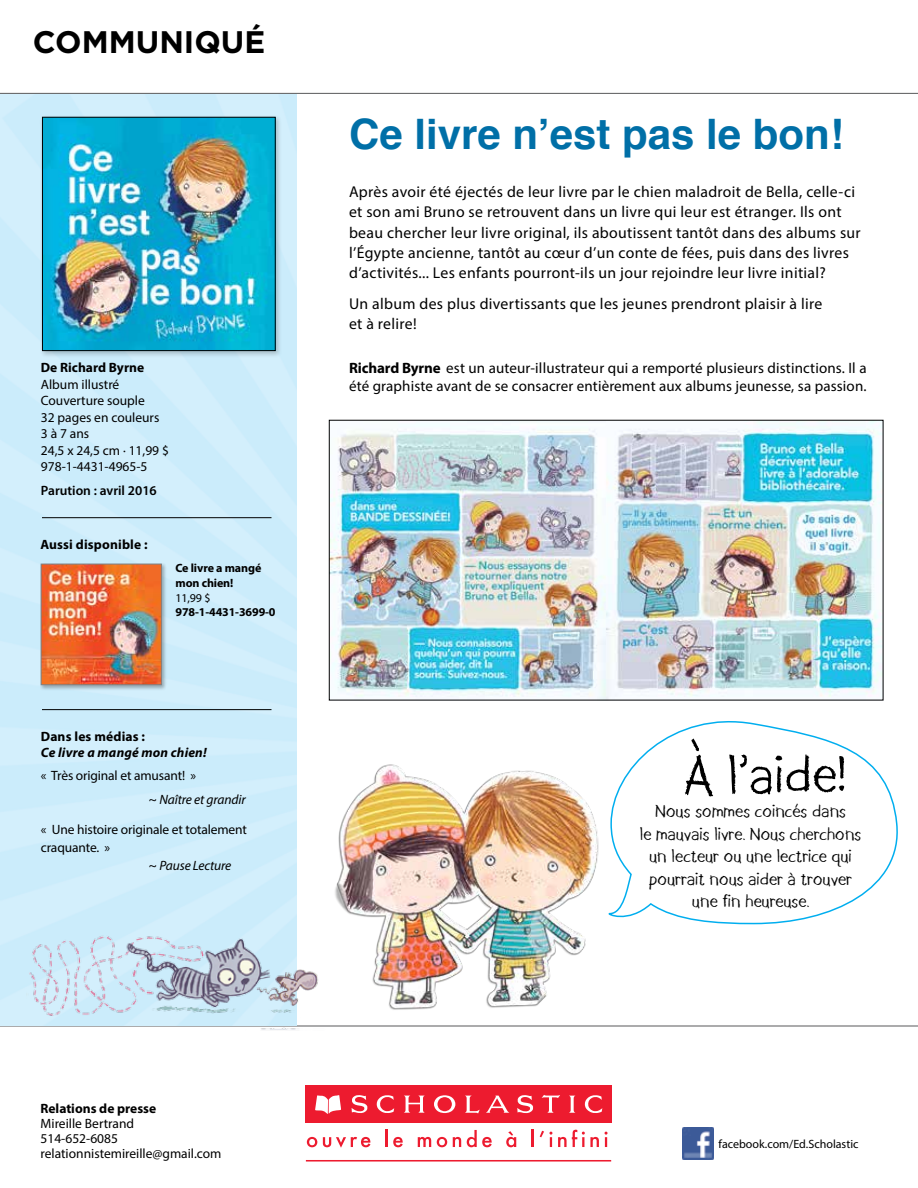
<style>
.page{position:relative;width:918px;height:1188px;background:#fff}
.page>*{position:absolute;margin:0;border:0;box-sizing:border-box;transform-origin:0 0}
.t1{font:54.75px "DW Crayon";color:#000}
.t2{font:700 42px "Helvetica";color:#006fa7}
.t3{font:700 31.2px "Gotham";color:#000}
.t4{font:18px/22.5px "DW Crayon";color:#000;text-align:center}
.t5{font:15.75px/20.2px "Myriad Pro";letter-spacing:.02em;color:#000}
.t6{font:15px/18px "Myriad Pro";letter-spacing:.01em;color:#000}
.t7{font:13.5px/16.5px "Myriad Pro";color:#000}
.t8{font:700 13.5px "Myriad Pro";color:#000}
.t9{font:italic 700 13.5px "Myriad Pro";letter-spacing:.01em;color:#000}
.t10{font:600 13.5px "Myriad Pro";color:#000}
.t11{font:italic 13.5px "Myriad Pro";letter-spacing:-.01em;color:#000}
.t12{font:700 12px/15px "Myriad Pro";letter-spacing:-.01em;color:#000}
.t13{font:12px "Myriad Pro";color:#000}
.s1{font-style:italic}
.s2{font-style:normal}
.s3{font-weight:700}
</style>
<div class="page">
<hr style="left:0;top:1026px;width:918px;height:1px;background:#58595b">
<img style="left:331px;top:422px;width:550px;height:277px">
<img style="left:682px;top:1127px;width:32px;height:32px">
<hr style="left:0;top:93px;width:918px;height:1px;background:#58595b">
<hr style="left:306px;top:1160px;width:305px;height:2px;background:#ed1b2f">
<svg style="left:307px;top:1137px;width:10px;height:10px"></svg>
<svg style="left:323px;top:1137px;width:47px;height:11px"></svg>
<hr style="left:385px;top:1130px;width:3px;height:17px;background:#ed1b2f">
<svg style="left:393px;top:1137px;width:10px;height:10px"></svg>
<svg style="left:418px;top:1137px;width:13px;height:10px"></svg>
<svg style="left:437px;top:1137px;width:10px;height:10px"></svg>
<svg style="left:453px;top:1137px;width:8px;height:10px"></svg>
<svg style="left:467px;top:1130px;width:25px;height:17px"></svg>
<svg style="left:506px;top:1131px;width:10px;height:16px"></svg>
<svg style="left:532px;top:1130px;width:2px;height:17px"></svg>
<svg style="left:540px;top:1131px;width:12px;height:16px"></svg>
<svg style="left:558px;top:1130px;width:41px;height:17px"></svg>
<svg style="left:605px;top:1132px;width:3px;height:15px"></svg>
<div style="left:305px;top:1085px;width:306px;height:38px;background:#ed1b2f"></div>
<svg style="left:315px;top:1095px;width:26px;height:19px"></svg>
<svg style="left:352px;top:1095px;width:16px;height:18px"></svg>
<svg style="left:376px;top:1095px;width:18px;height:18px"></svg>
<svg style="left:404px;top:1096px;width:21px;height:17px"></svg>
<svg style="left:465px;top:1096px;width:15px;height:17px"></svg>
<svg style="left:517px;top:1095px;width:16px;height:18px"></svg>
<svg style="left:542px;top:1095px;width:18px;height:18px"></svg>
<svg style="left:569px;top:1096px;width:6px;height:17px"></svg>
<svg style="left:584px;top:1095px;width:18px;height:18px"></svg>
<svg style="left:434px;top:1095px;width:21px;height:18px"></svg>
<svg style="left:486px;top:1096px;width:23px;height:17px"></svg>
<div style="left:39px;top:114px;width:243px;height:244px;background:#000;opacity:.2"></div>
<img style="left:44px;top:119px;width:230px;height:230px">
<div style="left:42px;top:117px;width:234px;height:234px;border:1px solid #000"></div>
<div style="left:40px;top:563px;width:128px;height:128px;background:#000;opacity:.3"></div>
<img style="left:43px;top:566px;width:117px;height:117px">
<div style="left:41px;top:564px;width:121px;height:121px;border:1px solid #808285"></div>
<hr style="left:42px;top:517px;width:230px;height:1px;background:#000">
<hr style="left:42px;top:709px;width:230px;height:1px;background:#000">
<svg style="left:608px;top:721px;width:290px;height:204px"></svg>
<svg style="left:691px;top:738px;width:8px;height:13px"></svg>
<img style="left:335px;top:764px;width:264px;height:246px">
<img style="left:0;top:903px;width:337px;height:127px">
<h3 class="t3" style="left:33px;top:24px;width:234px">COMMUNIQUÉ</h3>
<p class="t8" style="left:41px;top:359px;width:105px">De Richard Byrne</p>
<p class="t7" style="left:41px;top:376px;width:130px">Album illustré<br>Couverture souple<br>32 pages en couleurs<br>3 à 7 ans<br>24,5 x 24,5 cm · 11,99 $<br>978-1-4431-4965-5</p>
<p class="t10" style="left:41px;top:481px;width:117px">Parution : avril 2016</p>
<p class="t8" style="left:40px;top:536px;width:109px">Aussi disponible :</p>
<p class="t12" style="left:176px;top:561px;width:87px">Ce livre a mangé mon chien!</p>
<p class="t13" style="left:176px;top:591px;width:37px">11,99 $</p>
<p class="t12" style="left:176px;top:604px;width:102px">978-1-4431-3699-0</p>
<p class="t8" style="left:41px;top:727px;width:106px">Dans les médias :</p>
<p class="t9" style="left:41px;top:744px;width:167px">Ce livre a mangé mon chien!</p>
<p class="t7" style="left:149px;top:763px;width:98px;line-height:24px;text-indent:-108px">« Très original et amusant! »<br>~ <span class="s1">Naître et grandir</span></p>
<p class="t7" style="left:41px;top:821px;width:208px">« Une histoire originale et totalement</p>
<p class="t7" style="left:41px;top:839px;width:71px">craquante. »</p>
<p class="t11" style="left:149px;top:857px;width:84px"><span class="s2">~</span> Pause Lecture</p>
<h2 class="t2" style="left:349px;top:100px;width:496px">Ce livre n’est pas le bon!</h2>
<p class="t5" style="left:349px;top:181px;width:513px">Après avoir été éjectés de leur livre par le chien maladroit de Bella, celle-ci et son ami Bruno se retrouvent dans un livre qui leur est étranger. Ils ont beau chercher leur livre original, ils aboutissent tantôt dans des albums sur l’Égypte ancienne, tantôt au cœur d’un conte de fées, puis dans des livres d’activités... Les enfants pourront-ils un jour rejoindre leur livre initial?</p>
<p class="t5" style="left:349px;top:293px;width:475px">Un album des plus divertissants que les jeunes prendront plaisir à lire et à relire!</p>
<p class="t6" style="left:349px;top:358px;width:519px"><span class="s3">Richard Byrne</span> est un auteur-illustrateur qui a remporté plusieurs distinctions. Il a été graphiste avant de se consacrer entièrement aux albums jeunesse, sa passion.</p>
<h1 class="t1" style="left:684px;top:751px;width:164px;rotate:-1deg">A l’aide!</h1>
<p class="t4" style="left:640px;top:801px;width:223px">Nous sommes coincés dans<br>le mauvais livre. Nous cherchons un lecteur ou une lectrice qui pourrait nous aider à trouver une fin heureuse.</p>
<p class="t8" style="left:40px;top:1100px;width:117px">Relations de presse</p>
<p class="t7" style="left:40px;top:1116px;width:182px;line-height:15px">Mireille Bertrand<br>514-652-6085 relationnistemireille@gmail.com</p>
<p class="t13" style="left:719px;top:1137px;width:142px">facebook.com/Ed.Scholastic</p>
</div>
